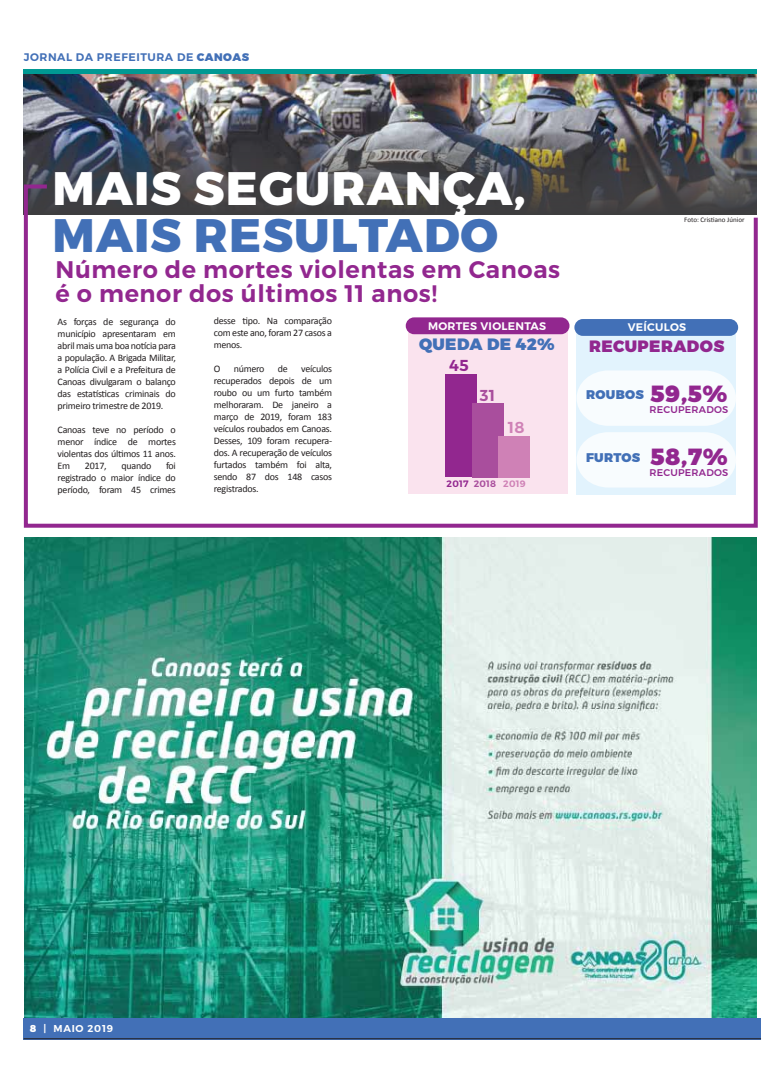
<style>
.page{position:relative;width:780px;height:1078px;background:#fff}
.page>*{position:absolute;margin:0;border:0;box-sizing:border-box;transform-origin:0 0}
.t1{font:800 46.9px "Montserrat";letter-spacing:.025em;color:#fff}
.t2{font:800 46.9px "Montserrat";letter-spacing:.025em;color:#4270b7}
.t3{font:600 24px/24px "Montserrat";letter-spacing:.025em;color:#92278f}
.t4{font:900 23.4px "Montserrat";color:#92278f}
.t5{font:900 16.4px "Montserrat";letter-spacing:.025em;color:#92278f}
.t6{font:900 16.4px "Montserrat";letter-spacing:.025em;color:#4270b7}
.t7{font:600 15.8px "Montserrat";color:#92278f}
.t8{font:600 15.8px "Montserrat";color:#a94e9d}
.t9{font:600 15.8px "Montserrat";color:#cf81b6}
.t10{font:900 12.6px "Montserrat";letter-spacing:.025em;color:#4270b7}
.t11{font:600 11px "Montserrat";letter-spacing:.05em;color:#4270b7}
.t12{font:600 11px "Montserrat";letter-spacing:.025em;color:#fff}
.t13{font:10px/12px "Calibri";letter-spacing:-.025em;color:#231f20;text-align:justify}
.t14{font:600 10px "Montserrat";letter-spacing:.075em;color:#fff}
.t15{font:500 9.8px "Montserrat";letter-spacing:.025em;color:#92278f}
.t16{font:600 9.3px "Montserrat";letter-spacing:.025em;color:#92278f}
.t17{font:7px "Calibri";color:#231f20}
.s1{font-weight:900}
.s2{color:#a94e9d}
.s3{color:#cf81b6}
</style>
<div class="page">
<img style="left:25px;top:537px;width:731px;height:480px">
<img style="left:24px;top:74px;width:732px;height:27px">
<div style="left:24px;top:69px;width:732px;height:5px;background:#009993"></div>
<div style="left:24px;top:1017px;width:737px;height:22px;background:#4270b7"></div>
<hr style="left:24px;top:1037px;width:737px;height:1px;background:#231f20">
<img style="left:24px;top:101px;width:732px;height:81px">
<svg style="left:23px;top:182px;width:735px;height:346px"></svg>
<div style="left:445px;top:374px;width:31px;height:103px;background:#92278f"></div>
<div style="left:472px;top:403px;width:31px;height:74px;background:#a94e9d"></div>
<div style="left:498px;top:436px;width:31px;height:41px;background:#cf81b6"></div>
<div style="left:405px;top:317px;width:164px;height:17px;background:#92278f;border-radius:8px"></div>
<div style="left:576px;top:327px;width:160px;height:168px;background:#e2f3fd"></div>
<div style="left:574px;top:319px;width:164px;height:17px;background:#4270b7;border-radius:8px"></div>
<svg style="left:577px;top:370px;width:159px;height:56px;background:#f5fbfd"></svg>
<svg style="left:577px;top:432px;width:159px;height:55px;background:#f6fbfd"></svg>
<p class="t11" style="left:24px;top:51px;width:227px">JORNAL DA PREFEITURA DE <span class="s1">CANOAS</span></p>
<h1 class="t1" style="left:53px;top:159px;width:474px">MAIS SEGURANÇA,</h1>
<h1 class="t2" style="left:53px;top:206px;width:447px">MAIS RESULTADO</h1>
<h2 class="t3" style="left:56px;top:258px;width:506px">Número de mortes violentas em Canoas é o menor dos últimos 11 anos!</h2>
<p class="t13" style="left:58px;top:316px;width:120px">As forças de segurança do município apresentaram em abril mais uma boa notícia para a população. A Brigada Militar, a Polícia Civil e a Prefeitura de Canoas divulgaram o balanço das estatísticas criminais do primeiro trimestre de 2019.</p>
<p class="t13" style="left:58px;top:424px;width:120px">Canoas teve no período o menor índice de mortes violentas dos últimos 11 anos.<br>Em</p>
<p class="t13" style="left:58px;top:460px;width:120px;text-indent:108px">foi registrado o maior índice do período, foram 45 crimes</p>
<p class="t13" style="left:85px;top:460px;width:23px">2017,</p>
<p class="t13" style="left:121px;top:460px;width:31px">quando</p>
<p class="t13" style="left:214px;top:315px;width:120px">desse tipo. Na comparação com este ano, foram 27 casos a menos.</p>
<p class="t13" style="left:214px;top:363px;width:8px">O</p>
<p class="t13" style="left:234px;top:363px;width:32px">número</p>
<p class="t13" style="left:278px;top:363px;width:11px">de</p>
<p class="t13" style="left:214px;top:363px;width:120px;text-indent:87px">veículos recuperados depois de um roubo ou um furto também melhoraram. De janeiro a março de 2019, foram 183 veículos roubados em Canoas.<br>Desses, 109 foram recupera&shy;dos. A recuperação de veículos furtados também foi alta, sendo 87 dos 148 casos registrados.</p>
<p class="t12" style="left:428px;top:319px;width:120px">MORTES VIOLENTAS</p>
<h3 class="t6" style="left:419px;top:334px;width:137px">QUEDA DE 42%</h3>
<h3 class="t7" style="left:449px;top:355px;width:21px">45</h3>
<h3 class="t8" style="left:479px;top:385px;width:17px">31</h3>
<h3 class="t9" style="left:507px;top:417px;width:18px">18</h3>
<p class="t16" style="left:446px;top:477px;width:81px">2017 <span class="s2">2018</span> <span class="s3">2019</span></p>
<p class="t17" style="left:684px;top:215px;width:62px">Foto: Cristiano Júnior</p>
<p class="t12" style="left:627px;top:320px;width:60px">VEÍCULOS</p>
<h3 class="t5" style="left:589px;top:335px;width:137px">RECUPERADOS</h3>
<p class="t10" style="left:586px;top:386px;width:59px">ROUBOS</p>
<p class="t15" style="left:649px;top:403px;width:80px">RECUPERADOS</p>
<h3 class="t4" style="left:650px;top:379px;width:79px">59,5%</h3>
<p class="t10" style="left:586px;top:450px;width:56px">FURTOS</p>
<h3 class="t4" style="left:650px;top:442px;width:79px">58,7%</h3>
<p class="t15" style="left:649px;top:467px;width:80px">RECUPERADOS</p>
<p class="t14" style="left:30px;top:1022px;width:85px"><span class="s1">8</span> | MAIO 2019</p>
</div>
